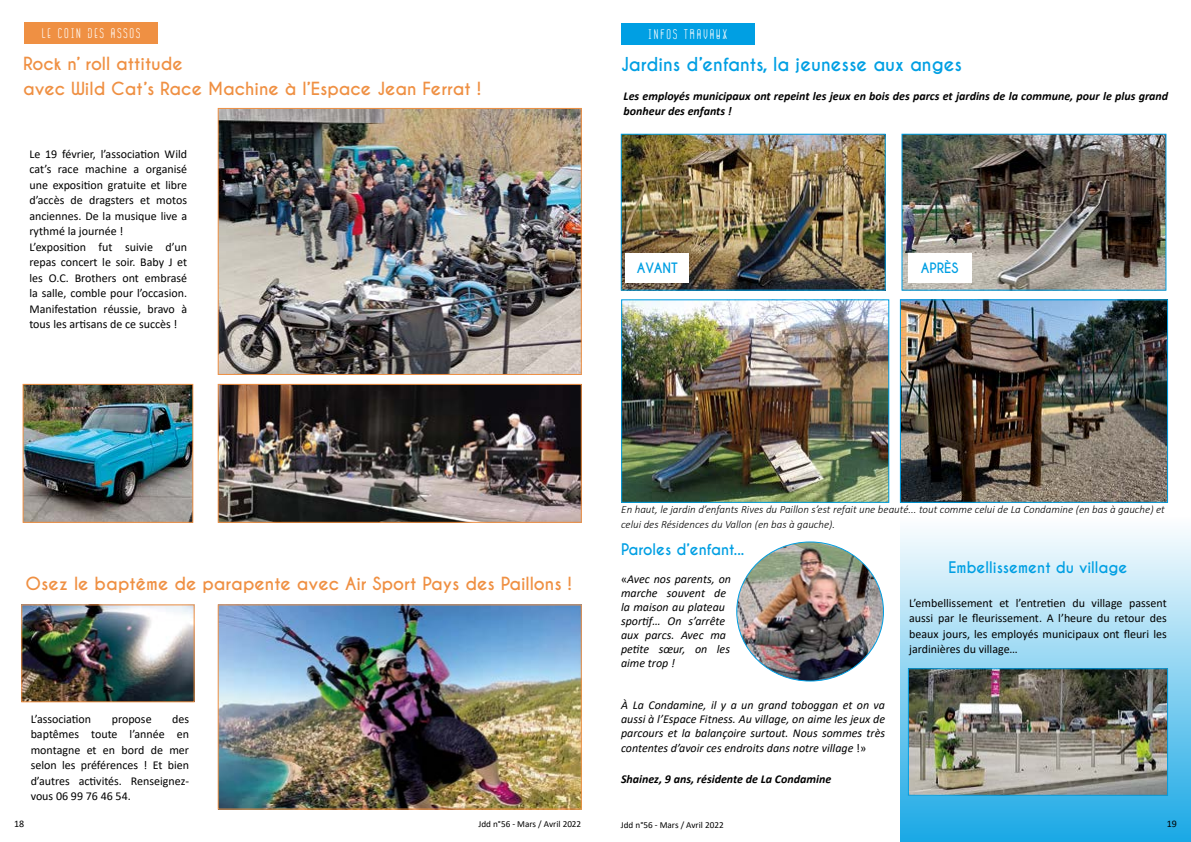
<style>
.page{position:relative;width:1191px;height:842px;background:#fff}
.page>*{position:absolute;margin:0;border:0;box-sizing:border-box;transform-origin:0 0}
.t1{font:700 18px "Caviar Dreams";color:#009fe3}
.t2{font:700 17px/25px "Caviar Dreams";color:#ef9043}
.t3{font:700 15px "Caviar Dreams";color:#009fe3}
.t4{font:14px "GOGOIA Deco";letter-spacing:.1em;color:#fff}
.t5{font:700 13.4px "Caviar Dreams";color:#009fe3}
.t6{font:12px/15.5px "Calibri";color:#000;text-align:justify}
.t7{font:italic 12px/14px "Calibri";color:#000}
.t8{font:italic 700 12px/15px "Calibri";color:#000}
.t9{font:italic 300 11px/14.5px "Calibri";color:#000}
.t10{font:10px "Calibri";color:#000}
.t11{font:9.2px "Calibri";color:#000}
.s1{font-style:normal}
</style>
<div class="page">
<div style="left:900px;top:517px;width:291px;height:325px;background:linear-gradient(to bottom,#fdfefe,#19a8e5)"></div>
<div style="left:24px;top:23px;width:133px;height:21px;background:#ef9043"></div>
<div style="left:621px;top:24px;width:133px;height:21px;background:#009fe3"></div>
<img style="left:623px;top:136px;width:260px;height:153px">
<div style="left:621px;top:134px;width:264px;height:157px;border:1px solid #009fe3"></div>
<img style="left:903px;top:136px;width:261px;height:153px">
<div style="left:901px;top:134px;width:265px;height:157px;border:1px solid #009fe3"></div>
<img style="left:25px;top:386px;width:166px;height:135px">
<div style="left:23px;top:384px;width:170px;height:139px;border:1px solid #ef9043"></div>
<img style="left:220px;top:386px;width:360px;height:135px">
<div style="left:218px;top:384px;width:364px;height:139px;border:1px solid #ef9043"></div>
<img style="left:220px;top:606px;width:360px;height:201px">
<div style="left:218px;top:604px;width:364px;height:205px;border:1px solid #ef9043"></div>
<img style="left:23px;top:606px;width:170px;height:94px">
<div style="left:21px;top:604px;width:174px;height:98px;border:1px solid #ef9043"></div>
<img style="left:623px;top:301px;width:264px;height:200px">
<div style="left:621px;top:299px;width:268px;height:204px;border:1px solid #009fe3"></div>
<img style="left:902px;top:301px;width:264px;height:200px">
<div style="left:900px;top:299px;width:268px;height:204px;border:1px solid #009fe3"></div>
<img style="left:736px;top:543px;width:147px;height:138px">
<div style="left:626px;top:253px;width:63px;height:29px;background:#fff"></div>
<div style="left:908px;top:253px;width:63px;height:29px;background:#fff"></div>
<img style="left:220px;top:110px;width:360px;height:263px">
<div style="left:218px;top:108px;width:364px;height:267px;border:1px solid #ef9043"></div>
<img style="left:910px;top:670px;width:256px;height:124px">
<div style="left:908px;top:668px;width:260px;height:128px;border:1px solid #009fe3"></div>
<p class="t4" style="left:41px;top:26px;width:100px">LE COIN DES ASSOS</p>
<h2 class="t2" style="left:23px;top:52px;width:459px">Rock n’ roll attitude<br>avec Wild Cat’s Race Machine à l’Espace Jean Ferrat !</h2>
<p class="t6" style="left:29px;top:146px;width:159px;text-align:left">Le 19 février, l’association Wild cat’s race machine a organisé une exposition gratuite et libre d’accès de dragsters et motos anciennes. De la musique live a rythmé la journée !<br>L’exposition fut suivie d’un repas concert le soir. Baby J et les O.C. Brothers ont embrasé la salle, comble pour l’occasion.<br>Manifestation réussie, bravo à tous les artisans de ce succès !</p>
<p class="t4" style="left:648px;top:27px;width:81px">INFOS TRAVAUX</p>
<h1 class="t1" style="left:621px;top:53px;width:342px">Jardins d’enfants, la jeunesse aux anges</h1>
<p class="t8" style="left:623px;top:88px;width:546px">Les employés municipaux ont repeint les jeux en bois des parcs et jardins de la commune, pour le plus grand bonheur des enfants !</p>
<p class="t5" style="left:637px;top:260px;width:42px">AVANT</p>
<p class="t5" style="left:920px;top:260px;width:39px">APRÈS</p>
<h2 class="t2" style="left:25px;top:572px;width:548px">Osez le baptême de parapente avec Air Sport Pays des Paillons !</h2>
<p class="t6" style="left:31px;top:711px;width:62px">L’association</p>
<p class="t6" style="left:112px;top:711px;width:41px">propose</p>
<p class="t6" style="left:31px;top:711px;width:160px;text-indent:141px">des baptêmes toute l’année en montagne et en bord de mer selon les préférences ! Et bien d’autres activités. Renseignez&shy;vous 06 99 76 46 54.</p>
<p class="t10" style="left:14px;top:817px;width:12px">18</p>
<p class="t11" style="left:478px;top:817px;width:104px">Jdd n°56 - Mars / Avril 2022</p>
<p class="t9" style="left:621px;top:502px;width:545px">En haut, le jardin d’enfants Rives du Paillon s’est refait une beauté... tout comme celui de La Condamine (en bas à gauche) et celui des Résidences du Vallon (en bas à gauche).</p>
<p class="t3" style="left:621px;top:540px;width:125px">Paroles d’enfant...</p>
<p class="t7" style="left:621px;top:571px;width:111px"><span class="s1">«</span>Avec nos parents, on marche souvent de la maison au plateau sportif… On s’arrête aux parcs. Avec ma petite sœur, on les aime trop !</p>
<p class="t7" style="left:621px;top:697px;width:266px;text-align:justify">À La Condamine, il y a un grand toboggan et on va aussi à l’Espace Fitness. Au village, on aime les jeux de parcours et la balançoire surtout. Nous sommes très</p>
<p class="t7" style="left:621px;top:741px;width:247px">contentes d’avoir ces endroits dans notre village <span class="s1">!»</span></p>
<p class="t8" style="left:621px;top:771px;width:212px">Shainez, 9 ans, résidente de La Condamine</p>
<p class="t3" style="left:948px;top:558px;width:180px">Embellissement du village</p>
<p class="t6" style="left:909px;top:595px;width:259px">L’embellissement et l’entretien du village passent aussi par le fleurissement. A l’heure du retour des beaux jours, les employés municipaux ont fleuri les jardinières du village…</p>
<p class="t11" style="left:621px;top:818px;width:104px">Jdd n°56 - Mars / Avril 2022</p>
<p class="t10" style="left:1166px;top:817px;width:12px">19</p>
</div>
